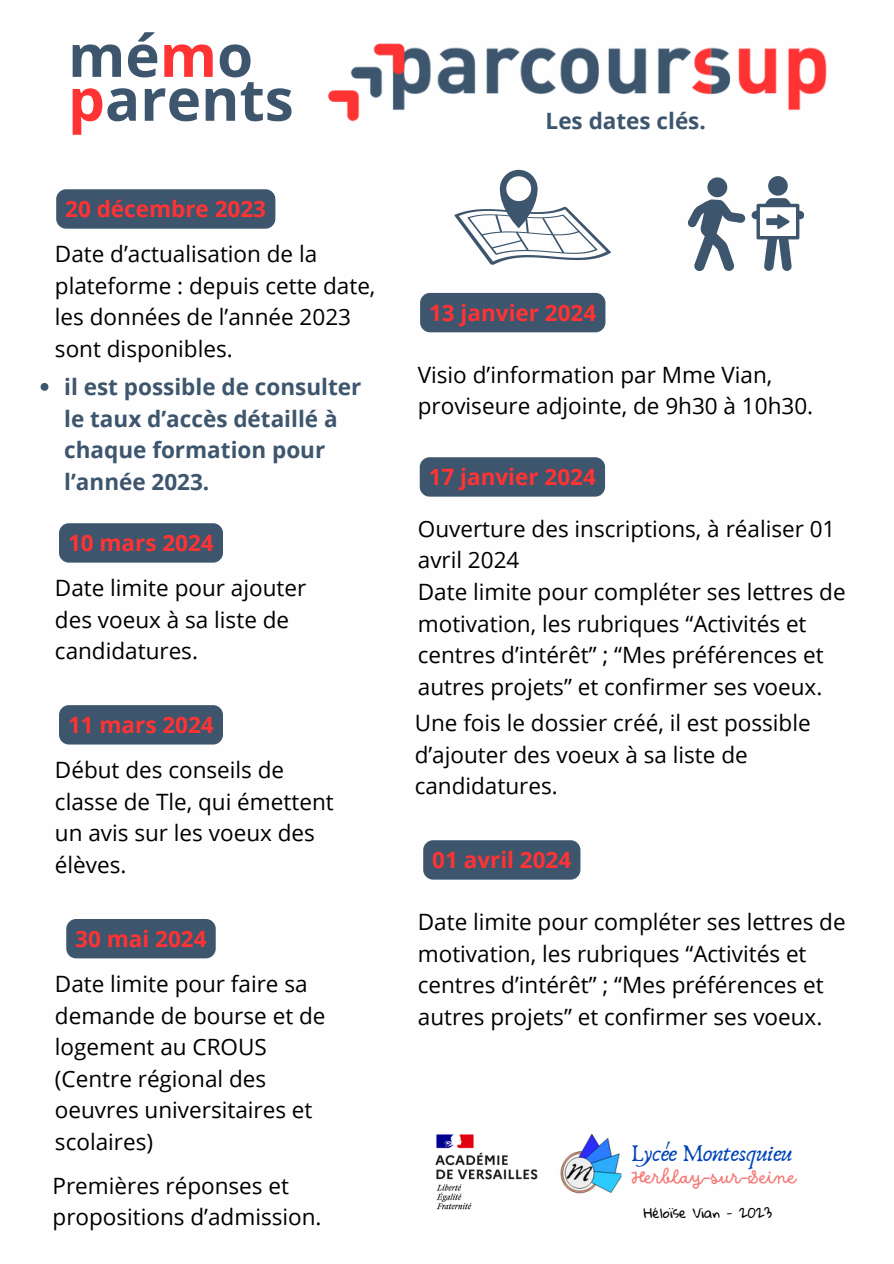
<style>
.page{position:relative;width:894px;height:1264px;background:#fff}
.page>*{position:absolute;margin:0;border:0;box-sizing:border-box;transform-origin:0 0}
.t1{font:700 58.2px/43.8px "Open Sans";color:#3d556d}
.t2{font:24.9px "Anaktoria";letter-spacing:-.015em;color:#0044b8}
.t3{font:22.5px/31.5px "Open Sans";color:#000}
.t4{font:700 22.5px/31.5px "Open Sans";color:#3d556d}
.t5{font:700 22.5px "Open Sans";color:#f33}
.t6{font:18.75px "DO Script Regular";color:#f57976}
.t7{font:13.5px "Gloria Hallelujah";color:#000}
.s1{color:#f33}
</style>
<div class="page">
<img style="left:560px;top:1133px;width:62px;height:60px">
<img style="left:435px;top:1134px;width:103px;height:76px">
<img style="left:328px;top:43px;width:499px;height:127px">
<div style="left:417px;top:96px;width:354px;height:68px;background:#fff"></div>
<div style="left:56px;top:189px;width:219px;height:40px;background:#3d556d;border-radius:10px"></div>
<div style="left:420px;top:293px;width:185px;height:39px;background:#3d556d;border-radius:10px"></div>
<svg style="left:41px;top:383px;width:7px;height:8px"></svg>
<div style="left:419px;top:457px;width:186px;height:39px;background:#3d556d;border-radius:10px"></div>
<div style="left:59px;top:523px;width:164px;height:39px;background:#3d556d;border-radius:10px"></div>
<div style="left:59px;top:705px;width:164px;height:39px;background:#3d556d;border-radius:10px"></div>
<div style="left:423px;top:840px;width:157px;height:39px;background:#3d556d;border-radius:10px"></div>
<div style="left:66px;top:919px;width:150px;height:39px;background:#3d556d"></div>
<div style="left:768px;top:176px;width:19px;height:20px;background:#3d556d;border-radius:50%"></div>
<svg style="left:751px;top:198px;width:52px;height:73px"></svg>
<svg style="left:687px;top:177px;width:58px;height:94px"></svg>
<svg style="left:454px;top:170px;width:156px;height:94px"></svg>
<p class="t1" style="left:68px;top:32px;width:227px">mé<span class="s1">m</span>o <span class="s1">p</span>arents</p>
<p class="t5" style="left:65px;top:193px;width:202px">20 décembre 2023</p>
<p class="t3" style="left:55px;top:238px;width:322px">Date d’actualisation de la plateforme : depuis cette date, les données de l’année 2023 sont disponibles.</p>
<p class="t4" style="left:64px;top:371px;width:298px">il est possible de consulter le taux d’accès détaillé à chaque formation pour l’année 2023.</p>
<p class="t5" style="left:68px;top:527px;width:147px">10 mars 2024</p>
<p class="t3" style="left:55px;top:572px;width:253px">Date limite pour ajouter des voeux à sa liste de candidatures.</p>
<p class="t5" style="left:68px;top:709px;width:147px">11 mars 2024</p>
<p class="t3" style="left:55px;top:753px;width:280px">Début des conseils de classe de Tle, qui émettent un avis sur les voeux des élèves.</p>
<p class="t5" style="left:75px;top:923px;width:133px">30 mai 2024</p>
<p class="t3" style="left:55px;top:967px;width:272px">Date limite pour faire sa demande de bourse et de logement au CROUS (Centre régional des oeuvres universitaires et scolaires)</p>
<p class="t3" style="left:53px;top:1169px;width:270px">Premières réponses et propositions d’admission.</p>
<p class="t4" style="left:545px;top:105px;width:162px">Les dates clés.</p>
<p class="t5" style="left:429px;top:297px;width:168px">13 janvier 2024</p>
<p class="t3" style="left:417px;top:358px;width:397px">Visio d’information par Mme Vian, proviseure adjointe, de 9h30 à 10h30.</p>
<p class="t5" style="left:428px;top:461px;width:168px">17 janvier 2024</p>
<p class="t3" style="left:417px;top:512px;width:419px">Ouverture des inscriptions, à réaliser 01 avril 2024</p>
<p class="t3" style="left:417px;top:575px;width:429px">Date limite pour compléter ses lettres de motivation, les rubriques “Activités et centres d’intérêt” ; “Mes préférences et autres projets” et confirmer ses voeux.</p>
<p class="t3" style="left:414px;top:706px;width:397px">Une fois le dossier créé, il est possible d’ajouter des voeux à sa liste de candidatures.</p>
<p class="t5" style="left:432px;top:844px;width:140px">01 avril 2024</p>
<p class="t3" style="left:417px;top:905px;width:429px">Date limite pour compléter ses lettres de motivation, les rubriques “Activités et centres d’intérêt” ; “Mes préférences et autres projets” et confirmer ses voeux.</p>
<p class="t2" style="left:630px;top:1137px;width:164px">Lycée Montesquieu</p>
<p class="t6" style="left:631px;top:1166px;width:167px">Herblay-sur-Seine</p>
<p class="t7" style="left:643px;top:1204px;width:130px">Héloïse Vian - 2023</p>
</div>
